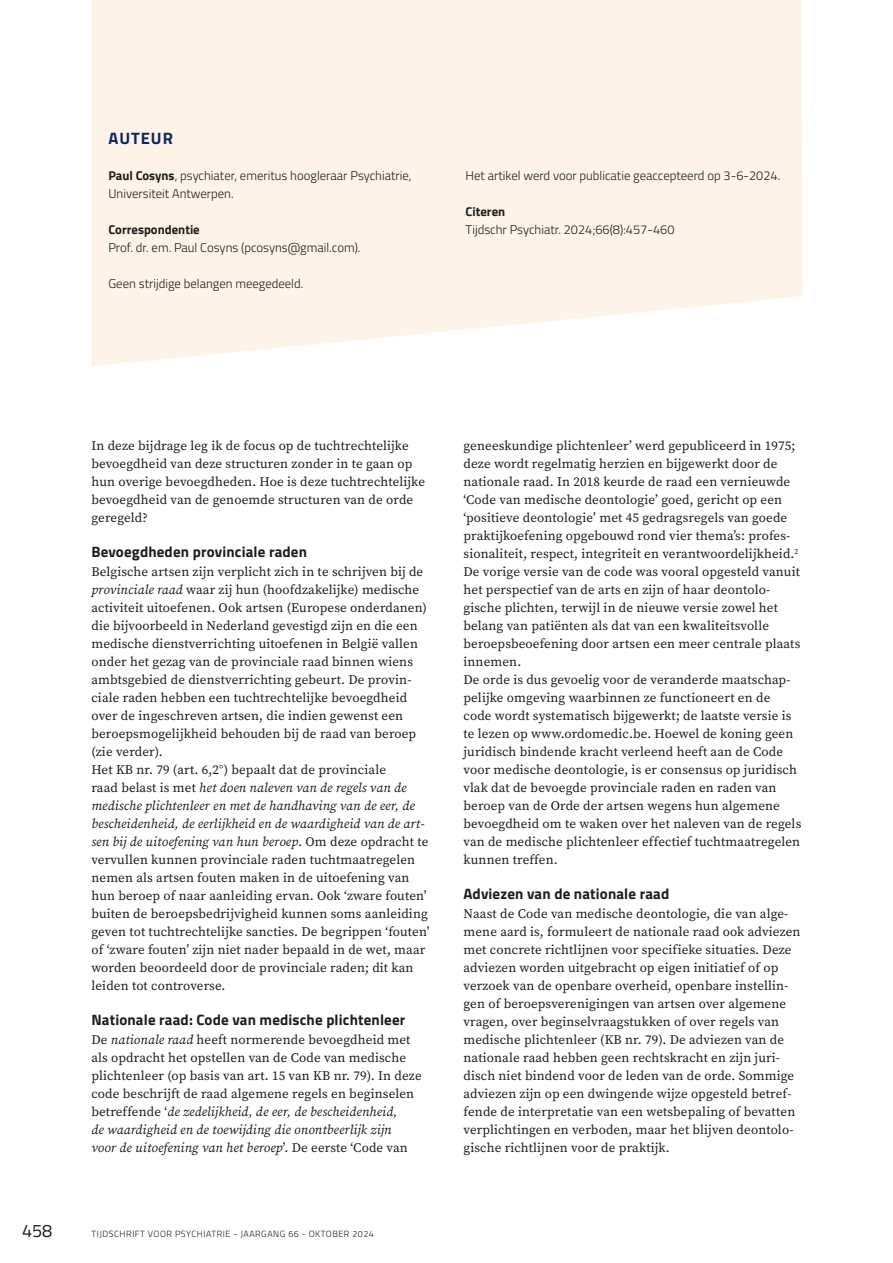
<style>
.page{position:relative;width:893px;height:1263px;background:#fff}
.page>*{position:absolute;margin:0;border:0;box-sizing:border-box;transform-origin:0 0}
.t1{font:18px "Titillium Web";color:#1d1d1b}
.k4{font:700 16.5px "Titillium Web";letter-spacing:.06em;color:#0f265c}
.k3{font:700 15px "Titillium Web";letter-spacing:.01em;color:#1d1d1b}
.standaard{font:13.2px/18px "Source Serif Variable";letter-spacing:.01em;color:#1d1d1b}
.auteurs{font:300 12.75px/18px "Titillium Web";color:#1d1d1b}
.auteurs-2{font:700 12.75px "Titillium Web";color:#1d1d1b}
.t2{font:300 9px "Titillium Web";letter-spacing:.06em;color:#1d1d1b}
.s1{font-weight:700}
.s2{font-style:italic}
</style>
<div class="page">
<svg style="left:91px;top:0;width:712px;height:366px;background:#fef4ea"></svg>
<p class="k4" style="left:109px;top:126px;width:66px">AUTEUR</p>
<p class="auteurs" style="left:108px;top:166px;width:305px"><span class="s1">Paul Cosyns</span>, psychiater, emeritus hoogleraar Psychiatrie,<br>Universiteit Antwerpen.</p>
<p class="auteurs-2" style="left:108px;top:220px;width:93px">Correspondentie</p>
<p class="auteurs" style="left:108px;top:238px;width:254px">Prof. dr. em. Paul Cosyns (pcosyns@gmail.com).</p>
<p class="auteurs" style="left:108px;top:274px;width:196px">Geen strijdige belangen meegedeeld.</p>
<p class="auteurs" style="left:466px;top:166px;width:316px">Het artikel werd voor publicatie geaccepteerd op 3-6-2024.</p>
<p class="auteurs-2" style="left:466px;top:202px;width:41px">Citeren</p>
<p class="auteurs" style="left:466px;top:220px;width:210px">Tijdschr Psychiatr. 2024;66(8):457-460</p>
<p class="standaard" style="left:91px;top:437px;width:335px">In deze bijdrage leg ik de focus op de tuchtrechtelijke bevoegdheid van deze structuren zonder in te gaan op hun overige bevoegdheden. Hoe is deze tuchtrechtelijke bevoegdheid van de genoemde structuren van de orde geregeld?</p>
<p class="k3" style="left:91px;top:540px;width:217px">Bevoegdheden provinciale raden</p>
<p class="standaard" style="left:91px;top:563px;width:337px">Belgische artsen zijn verplicht zich in te schrijven bij de <span class="s2">provinciale raad</span> waar zij hun (hoofdzakelijke) medische activiteit uitoefenen. Ook artsen (Europese onderdanen) die bijvoorbeeld in Nederland gevestigd zijn en die een medische dienstverrichting uitoefenen in België vallen onder het gezag van de provinciale raad binnen wiens ambtsgebied de dienstverrichting gebeurt. De provin&shy;ciale raden hebben een tuchtrechtelijke bevoegdheid over de ingeschreven artsen, die indien gewenst een beroepsmogelijkheid behouden bij de raad van beroep (zie verder).</p>
<p class="standaard" style="left:91px;top:761px;width:340px">Het KB nr. 79 (art. 6,2°) bepaalt dat de provinciale<br>raad belast is met <span class="s2">het doen naleven van de regels van de medische plichtenleer en met de handhaving van de eer, de bescheidenheid, de eerlijkheid en de waardigheid van de art&shy;sen bij de uitoefening van hun beroep</span>. Om deze opdracht te vervullen kunnen provinciale raden tuchtmaatregelen nemen als artsen fouten maken in de uitoefening van hun beroep of naar aanleiding ervan. Ook ‘zware fouten’ buiten de beroepsbedrijvigheid kunnen soms aanleiding geven tot tuchtrechtelijke sancties. De begrippen ‘fouten’ of ‘zware fouten’ zijn niet nader bepaald in de wet, maar worden beoordeeld door de provinciale raden; dit kan leiden tot controverse.</p>
<p class="k3" style="left:91px;top:1008px;width:315px">Nationale raad: Code van medische plichtenleer</p>
<p class="standaard" style="left:91px;top:1031px;width:332px">De <span class="s2">nationale raad</span> heeft normerende bevoegdheid met als opdracht het opstellen van de Code van medische plichtenleer (op basis van art. 15 van KB nr. 79). In deze code beschrijft de raad algemene regels en beginselen betreffende ‘<span class="s2">de zedelijkheid, de eer, de bescheidenheid,<br>de waardigheid en de toewijding die onontbeerlijk zijn<br>voor de uitoefening van het beroep</span>’. De eerste ‘Code van</p>
<h1 class="t1" style="left:22px;top:1218px;width:32px">458</h1>
<p class="t2" style="left:91px;top:1228px;width:284px">TIJDSCHRIFT VOOR PSYCHIATRIE - JAARGANG 66 - OKTOBER 2024</p>
<p class="standaard" style="left:463px;top:437px;width:338px">geneeskundige plichtenleer’ werd gepubliceerd in 1975; deze wordt regelmatig herzien en bijgewerkt door de nationale raad. In 2018 keurde de raad een vernieuwde ‘Code van medische deontologie’ goed, gericht op een ‘positieve deontologie’ met 45 gedragsregels van goede praktijkoefening opgebouwd rond vier thema’s: profes&shy;sionaliteit, respect, integriteit en verantwoordelijkheid.<sup>2<br></sup>De vorige versie van de code was vooral opgesteld vanuit het perspectief van de arts en zijn of haar deontolo&shy;gische plichten, terwijl in de nieuwe versie zowel het belang van patiënten als dat van een kwaliteitsvolle beroepsbeoefening door artsen een meer centrale plaats innemen.</p>
<p class="standaard" style="left:463px;top:671px;width:339px">De orde is dus gevoelig voor de veranderde maatschap&shy;pelijke omgeving waarbinnen ze functioneert en de code wordt systematisch bijgewerkt; de laatste versie is te lezen op www.ordomedic.be. Hoewel de koning geen juridisch bindende kracht verleend heeft aan de Code voor medische deontologie, is er consensus op juridisch vlak dat de bevoegde provinciale raden en raden van beroep van de Orde der artsen wegens hun algemene bevoegdheid om te waken over het naleven van de regels van de medische plichtenleer effectief tuchtmaatregelen kunnen treffen.</p>
<p class="k3" style="left:463px;top:882px;width:207px">Adviezen van de nationale raad</p>
<p class="standaard" style="left:463px;top:905px;width:339px">Naast de Code van medische deontologie, die van alge&shy;mene aard is, formuleert de nationale raad ook adviezen met concrete richtlijnen voor specifieke situaties. Deze adviezen worden uitgebracht op eigen initiatief of op verzoek van de openbare overheid, openbare instellin&shy;gen of beroepsverenigingen van artsen over algemene vragen, over beginselvraagstukken of over regels van medische plichtenleer (KB nr. 79). De adviezen van de nationale raad hebben geen rechtskracht en zijn juri&shy;disch niet bindend voor de leden van de orde. Sommige adviezen zijn op een dwingende wijze opgesteld betref&shy;fende de interpretatie van een wetsbepaling of bevatten verplichtingen en verboden, maar het blijven deontolo&shy;gische richtlijnen voor de praktijk.</p>
</div>
